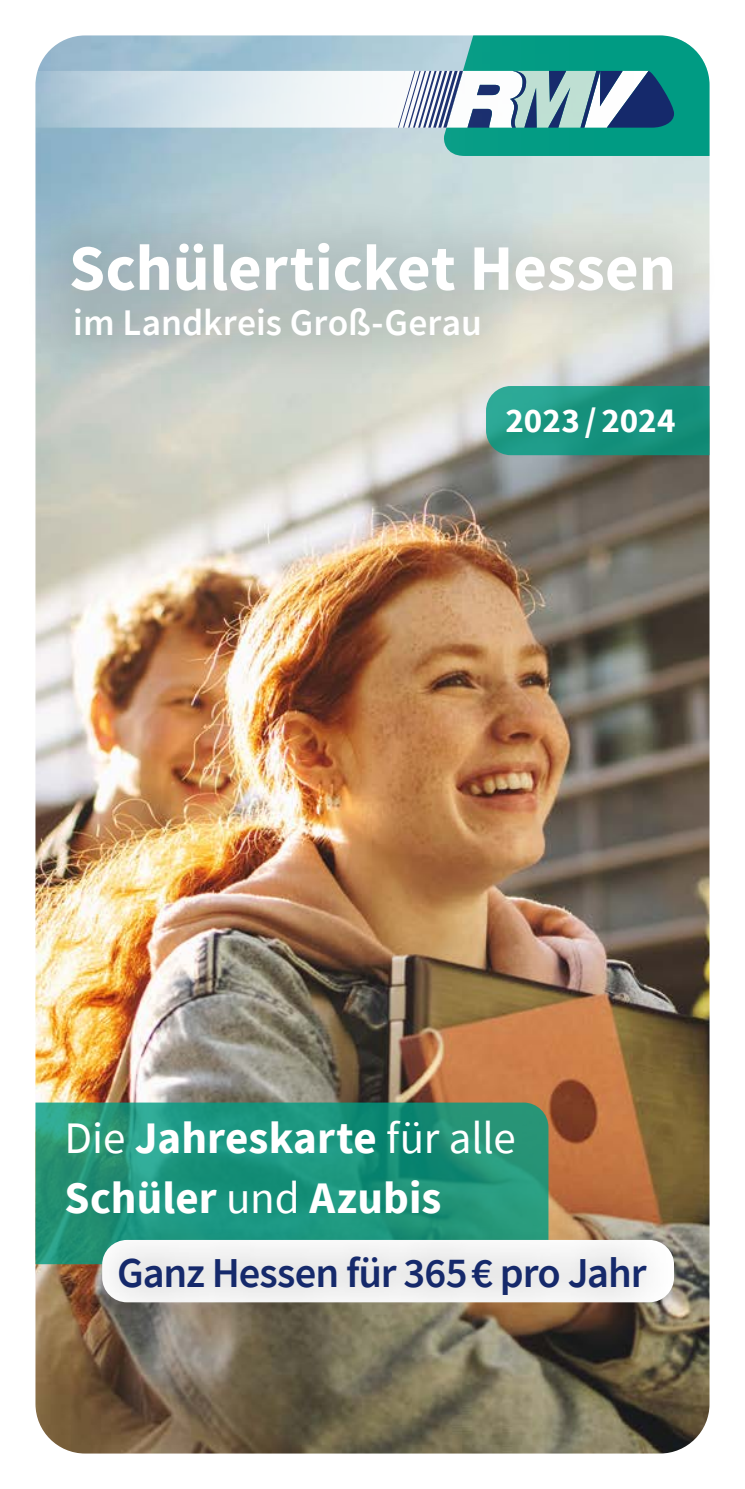
<style>
.page{position:relative;width:745px;height:1489px;background:#fff}
.page>*{position:absolute;margin:0;border:0;box-sizing:border-box;transform-origin:0 0}
.t1{font:700 65px "Source Sans Pro";color:#fff}
.t2{font:700 45px/60px "Source Sans Pro";color:#fff}
.t3{font:600 42.5px "Source Sans Pro";letter-spacing:-.025em;color:#15296b}
.t4{font:600 37.5px "Source Sans Pro";color:#fff}
.t5{font:700 35px "Source Sans Pro";letter-spacing:.005em;color:#fff}
.s1{font-weight:400}
</style>
<div class="page">
<img style="left:35px;top:156px;width:674px;height:1297px">
<div style="left:20px;top:191px;width:705px;height:197px;background:#000;opacity:.1"></div>
<svg style="left:485px;top:386px;width:224px;height:69px"></svg>
<svg style="left:35px;top:1102px;width:513px;height:162px"></svg>
<div style="left:81px;top:1218px;width:599px;height:112px;background:#000;opacity:.42"></div>
<svg style="left:35px;top:35px;width:674px;height:121px"></svg>
<h1 class="t1" style="left:69px;top:224px;width:608px">Schülerticket Hessen</h1>
<p class="t4" style="left:73px;top:298px;width:410px">im Landkreis Groß-Gerau</p>
<p class="t5" style="left:505px;top:396px;width:172px">2023 / 2024</p>
<p class="t2" style="left:65px;top:1107px;width:452px"><span class="s1">Die</span> Jahreskarte <span class="s1">für alle<br></span>Schüler <span class="s1">und</span> Azubis</p>
<p class="t3" style="left:117px;top:1244px;width:530px">Ganz Hessen für 365€ pro Jahr</p>
</div>
